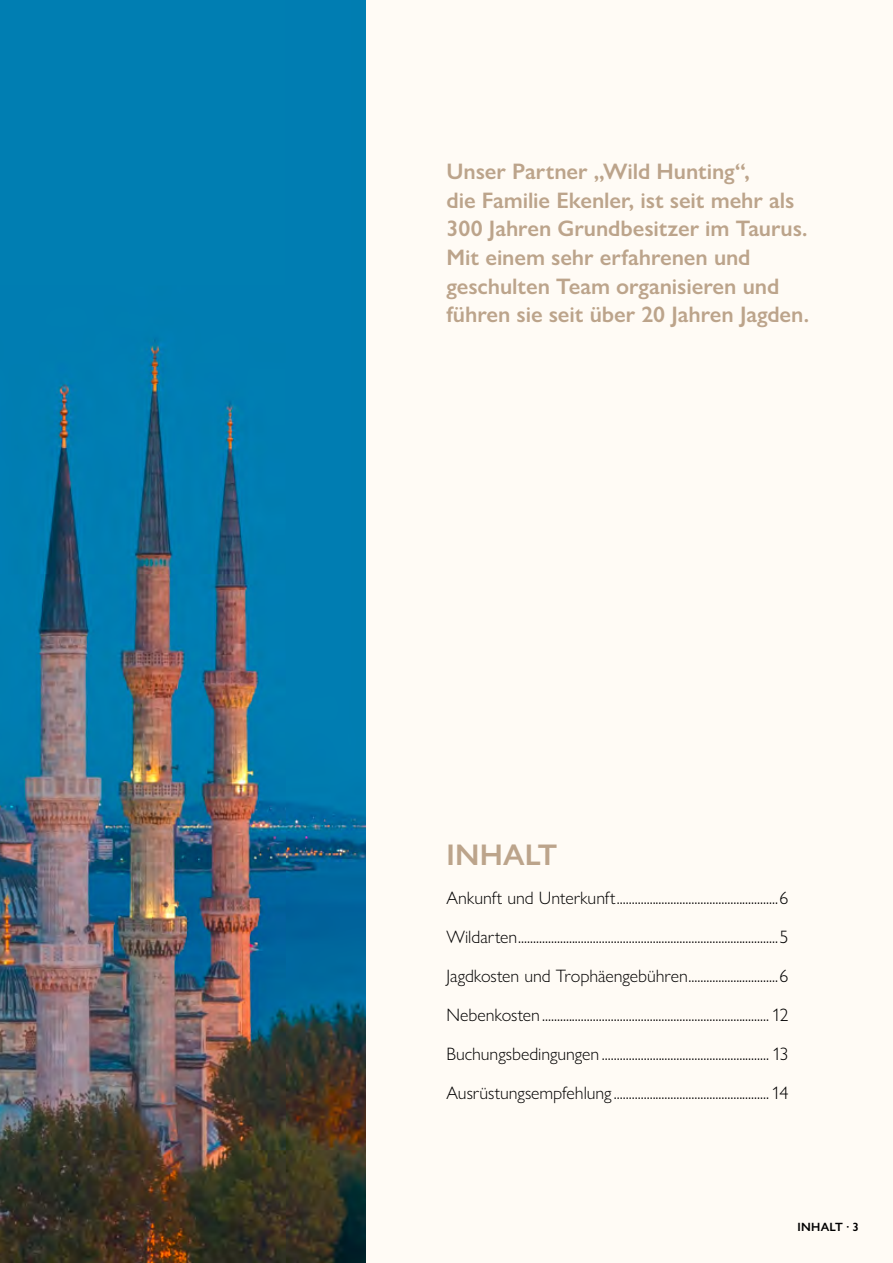
<style>
.page{position:relative;width:893px;height:1263px;background:#fff}
.page>*{position:absolute;margin:0;border:0;box-sizing:border-box;transform-origin:0 0}
.t1{font:600 30px "Gill Sans Nova";color:#bca48b}
.t2{font:600 22.5px/28.5px "Gill Sans Nova";letter-spacing:-.005em;color:#bca48b}
.t3{font:300 18px/39px "Gill Sans Nova";letter-spacing:-.005em;color:#000;text-align:justify}
.t4{font:600 12px "Gill Sans Nova";color:#000}
</style>
<div class="page">
<img style="left:0;top:0;width:366px;height:1263px">
<div style="left:366px;top:0;width:527px;height:1263px;background:#fffbf5"></div>
<p class="t2" style="left:446px;top:157px;width:364px">Unser Partner „Wild Hunting“,<br>die Familie Ekenler, ist seit mehr als 300 Jahren Grundbesitzer im Taurus.<br>Mit einem sehr erfahrenen und geschulten Team organisieren und führen sie seit über 20 Jahren Jagden.</p>
<h1 class="t1" style="left:446px;top:836px;width:112px">INHALT</h1>
<p class="t3" style="left:446px;top:878px;width:344px">Ankunft und Unterkunft......................................................6<br>Wildarten.......................................................................................5<br>Jagdkosten und Trophäengebühren..............................6<br>Nebenkosten............................................................................ 12<br>Buchungsbedingungen ........................................................ 13<br>Ausrüstungsempfehlung .................................................... 14</p>
<p class="t4" style="left:797px;top:1219px;width:63px">Inhalt · 3</p>
</div>
